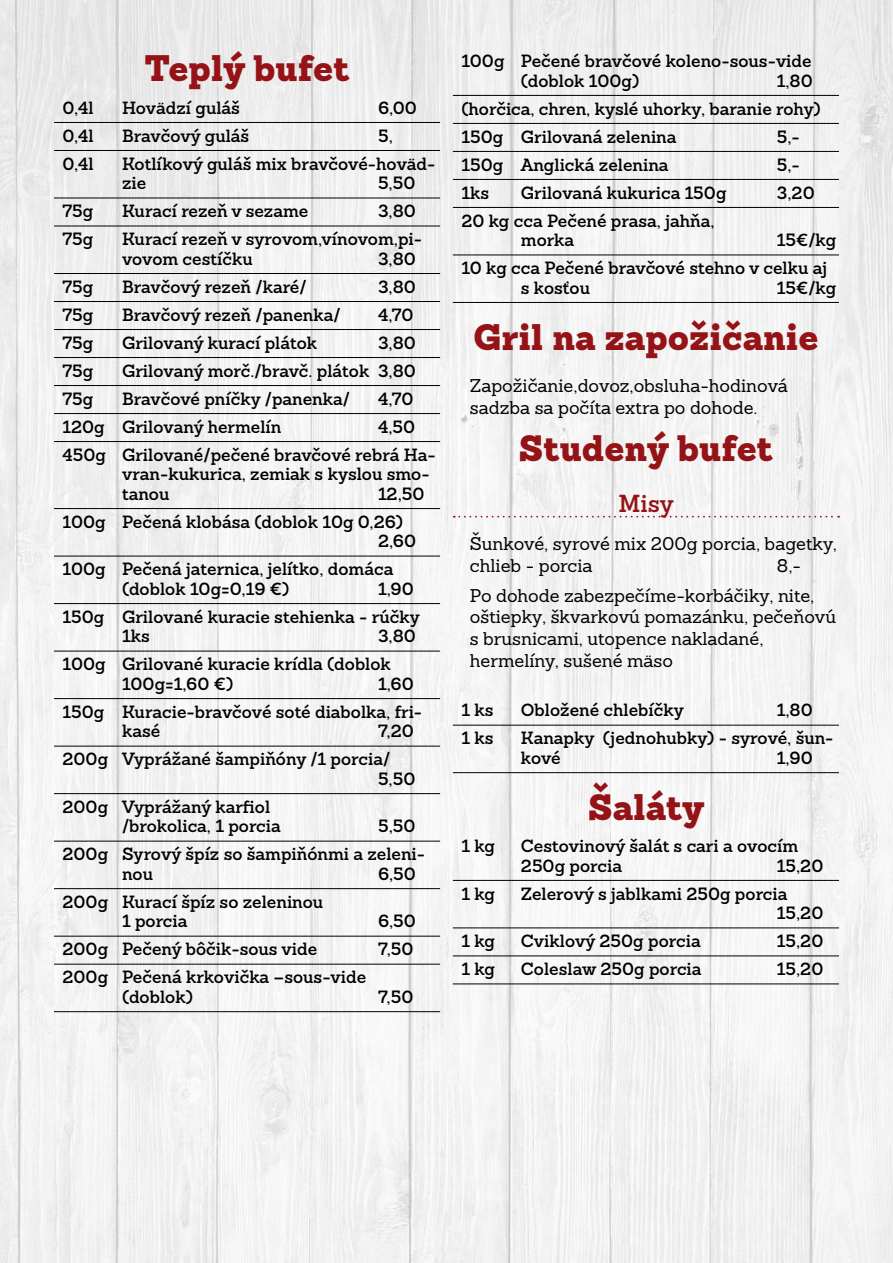
<style>
.page{position:relative;width:893px;height:1263px;background:#fff}
.page>*{position:absolute;margin:0;border:0;box-sizing:border-box;transform-origin:0 0}
.t1{font:900 36px "Sanchez Slab";color:#951316}
.t2{font:600 24px "Sanchez Slab";color:#951316}
.t3{font:18px/21.6px "Sanchez Slab";color:#000}
.t4{font:600 17.25px/19.5px "Sanchez Slab";color:#000}
</style>
<div class="page">
<img style="left:0;top:0;width:893px;height:1263px">
<hr style="left:54px;top:122px;width:386px;height:1px;background:#000">
<hr style="left:54px;top:150px;width:386px;height:1px;background:#000">
<hr style="left:54px;top:198px;width:386px;height:1px;background:#000">
<hr style="left:54px;top:226px;width:386px;height:1px;background:#000">
<hr style="left:54px;top:273px;width:386px;height:1px;background:#000">
<hr style="left:54px;top:301px;width:386px;height:1px;background:#000">
<hr style="left:54px;top:329px;width:386px;height:1px;background:#000">
<hr style="left:54px;top:357px;width:386px;height:1px;background:#000">
<hr style="left:54px;top:385px;width:386px;height:1px;background:#000">
<hr style="left:54px;top:413px;width:386px;height:1px;background:#000">
<hr style="left:54px;top:441px;width:386px;height:1px;background:#000">
<hr style="left:54px;top:508px;width:386px;height:1px;background:#000">
<hr style="left:54px;top:556px;width:386px;height:1px;background:#000">
<hr style="left:54px;top:603px;width:386px;height:1px;background:#000">
<hr style="left:54px;top:651px;width:386px;height:1px;background:#000">
<hr style="left:54px;top:698px;width:386px;height:1px;background:#000">
<hr style="left:54px;top:746px;width:386px;height:1px;background:#000">
<hr style="left:54px;top:793px;width:386px;height:1px;background:#000">
<hr style="left:54px;top:841px;width:386px;height:1px;background:#000">
<hr style="left:54px;top:888px;width:386px;height:1px;background:#000">
<hr style="left:54px;top:936px;width:386px;height:1px;background:#000">
<hr style="left:54px;top:964px;width:386px;height:1px;background:#000">
<hr style="left:54px;top:1011px;width:386px;height:1px;background:#000">
<hr style="left:453px;top:95px;width:386px;height:1px;background:#000">
<hr style="left:453px;top:123px;width:386px;height:1px;background:#000">
<hr style="left:453px;top:151px;width:386px;height:1px;background:#000">
<hr style="left:453px;top:179px;width:386px;height:1px;background:#000">
<hr style="left:453px;top:207px;width:386px;height:1px;background:#000">
<hr style="left:453px;top:255px;width:386px;height:1px;background:#000">
<hr style="left:453px;top:302px;width:386px;height:1px;background:#000">
<svg style="left:454px;top:516px;width:385px;height:2px"></svg>
<hr style="left:453px;top:725px;width:386px;height:1px;background:#000">
<hr style="left:453px;top:772px;width:386px;height:1px;background:#000">
<hr style="left:453px;top:880px;width:386px;height:1px;background:#000">
<hr style="left:453px;top:927px;width:386px;height:1px;background:#000">
<hr style="left:453px;top:955px;width:386px;height:1px;background:#000">
<hr style="left:453px;top:983px;width:386px;height:1px;background:#000">
<h1 class="t1" style="left:145px;top:42px;width:206px">Teplý bufet</h1>
<p class="t4" style="left:63px;top:98px;width:33px">0,4l</p>
<p class="t4" style="left:122px;top:98px;width:119px">Hovädzí guláš</p>
<p class="t4" style="left:378px;top:98px;width:40px">6,00</p>
<p class="t4" style="left:63px;top:126px;width:33px">0,4l</p>
<p class="t4" style="left:122px;top:126px;width:129px">Bravčový guláš</p>
<p class="t4" style="left:378px;top:126px;width:16px">5,</p>
<p class="t4" style="left:63px;top:154px;width:33px">0,4l</p>
<p class="t4" style="left:122px;top:154px;width:315px">Kotlíkový guláš mix bravčové-hoväd&shy;zie</p>
<p class="t4" style="left:378px;top:173px;width:39px">5,50</p>
<p class="t4" style="left:63px;top:201px;width:32px">75g</p>
<p class="t4" style="left:122px;top:201px;width:188px">Kurací rezeň v sezame</p>
<p class="t4" style="left:378px;top:201px;width:39px">3,80</p>
<p class="t4" style="left:63px;top:229px;width:32px">75g</p>
<p class="t4" style="left:122px;top:229px;width:302px">Kurací rezeň v syrovom,vínovom,pi&shy;vovom cestíčku</p>
<p class="t4" style="left:378px;top:248px;width:39px">3,80</p>
<p class="t4" style="left:63px;top:276px;width:32px">75g</p>
<p class="t4" style="left:122px;top:276px;width:186px">Bravčový rezeň /karé/</p>
<p class="t4" style="left:378px;top:276px;width:39px">3,80</p>
<p class="t4" style="left:63px;top:304px;width:32px">75g</p>
<p class="t4" style="left:122px;top:304px;width:220px">Bravčový rezeň /panenka/</p>
<p class="t4" style="left:378px;top:304px;width:37px">4,70</p>
<p class="t4" style="left:63px;top:332px;width:32px">75g</p>
<p class="t4" style="left:122px;top:332px;width:197px">Grilovaný kurací plátok</p>
<p class="t4" style="left:378px;top:332px;width:39px">3,80</p>
<p class="t4" style="left:63px;top:360px;width:32px">75g</p>
<p class="t4" style="left:122px;top:360px;width:295px">Grilovaný morč./bravč. plátok 3,80</p>
<p class="t4" style="left:63px;top:388px;width:32px">75g</p>
<p class="t4" style="left:122px;top:388px;width:230px">Bravčové pníčky /panenka/</p>
<p class="t4" style="left:378px;top:388px;width:37px">4,70</p>
<p class="t4" style="left:63px;top:416px;width:220px">120g Grilovaný hermelín</p>
<p class="t4" style="left:63px;top:412px;width:375px;line-height:28px;text-indent:316px">4,50<br>450g Grilované/pečené bravčové rebrá Ha-</p>
<p class="t4" style="left:122px;top:464px;width:309px">vran-kukurica, zemiak s kyslou smo&shy;tanou</p>
<p class="t4" style="left:63px;top:479px;width:363px;line-height:28px;text-indent:315px">12,50<br>100g Pečená klobása (doblok 10g 0,26)</p>
<p class="t4" style="left:63px;top:527px;width:355px;line-height:28px;text-indent:315px">2,60<br>100g Pečená jaternica, jelítko, domáca</p>
<p class="t4" style="left:122px;top:578px;width:169px">(doblok 10g=0,19 €)</p>
<p class="t4" style="left:63px;top:574px;width:359px;line-height:28px;text-indent:316px">1,90<br>150g Grilované kuracie stehienka - rúčky</p>
<p class="t4" style="left:122px;top:626px;width:29px">1ks</p>
<p class="t4" style="left:63px;top:622px;width:355px;line-height:28px;text-indent:315px">3,80<br>100g Grilované kuracie krídla (doblok</p>
<p class="t4" style="left:122px;top:673px;width:113px">100g=1,60 €)</p>
<p class="t4" style="left:63px;top:669px;width:361px;line-height:28px;text-indent:315px">1,60<br>150g Kuracie-bravčové soté diabolka, fri-</p>
<p class="t4" style="left:122px;top:721px;width:40px">kasé</p>
<p class="t4" style="left:63px;top:717px;width:353px;line-height:28px;text-indent:315px">7,20<br>200g Vyprážané šampiňóny /1 porcia/</p>
<p class="t4" style="left:378px;top:768px;width:39px">5,50</p>
<p class="t4" style="left:122px;top:796px;width:160px;text-indent:-60px">200g Vyprážaný karfiol /brokolica, 1 porcia</p>
<p class="t4" style="left:63px;top:812px;width:364px;line-height:28px;text-indent:316px">5,50<br>200g Syrový špíz so šampiňónmi a zeleni-</p>
<p class="t4" style="left:122px;top:863px;width:33px">nou</p>
<p class="t4" style="left:378px;top:863px;width:39px">6,50</p>
<p class="t4" style="left:122px;top:891px;width:203px;text-indent:-60px">200g Kurací špíz so zeleninou<br>1 porcia</p>
<p class="t4" style="left:378px;top:911px;width:39px">6,50</p>
<p class="t4" style="left:63px;top:939px;width:256px">200g Pečený bôčik-sous vide</p>
<p class="t4" style="left:378px;top:939px;width:37px">7,50</p>
<p class="t4" style="left:122px;top:967px;width:246px;text-indent:-60px">200g Pečená krkovička –sous-vide (doblok)</p>
<p class="t4" style="left:378px;top:986px;width:37px">7,50</p>
<p class="t4" style="left:521px;top:51px;width:292px;text-indent:-60px">100g Pečené bravčové koleno-sous-vide (doblok 100g)</p>
<p class="t4" style="left:461px;top:66px;width:361px;line-height:28px;text-indent:315px">1,80 (horčica, chren, kyslé uhorky, baranie rohy)<br>150g Grilovaná zelenina</p>
<p class="t4" style="left:777px;top:126px;width:25px">5,-</p>
<p class="t4" style="left:461px;top:154px;width:209px">150g Anglická zelenina</p>
<p class="t4" style="left:777px;top:154px;width:25px">5,-</p>
<p class="t4" style="left:461px;top:182px;width:29px">1ks</p>
<p class="t4" style="left:521px;top:182px;width:207px">Grilovaná kukurica 150g</p>
<p class="t4" style="left:777px;top:182px;width:39px">3,20</p>
<p class="t4" style="left:521px;top:210px;width:195px;text-indent:-60px">20 kg cca Pečené prasa, jahňa, morka</p>
<p class="t4" style="left:461px;top:226px;width:376px;line-height:28px;text-indent:315px">15€/kg<br>10 kg cca Pečené bravčové stehno v celku aj</p>
<p class="t4" style="left:521px;top:277px;width:71px">s kosťou</p>
<p class="t4" style="left:777px;top:277px;width:61px">15€/kg</p>
<h1 class="t1" style="left:473px;top:310px;width:347px">Gril na zapožičanie</h1>
<p class="t3" style="left:470px;top:375px;width:320px">Zapožičanie,dovoz,obsluha-hodinová sadzba sa počíta extra po dohode.</p>
<h1 class="t1" style="left:519px;top:422px;width:256px">Studený bufet</h1>
<h2 class="t2" style="left:618px;top:487px;width:57px">Misy</h2>
<p class="t3" style="left:470px;top:533px;width:369px">Šunkové, syrové mix 200g porcia, bagetky, chlieb - porcia</p>
<p class="t3" style="left:470px;top:550px;width:346px;line-height:30.2px;text-indent:307px">8,-<br>Po dohode zabezpečíme-korbáčiky, nite,</p>
<p class="t3" style="left:470px;top:606px;width:368px">oštiepky, škvarkovú pomazánku, pečeňovú s brusnicami, utopence nakladané, hermelíny, sušené mäso</p>
<p class="t4" style="left:461px;top:700px;width:34px">1 ks</p>
<p class="t4" style="left:521px;top:700px;width:164px">Obložené chlebíčky</p>
<p class="t4" style="left:777px;top:700px;width:37px">1,80</p>
<p class="t4" style="left:461px;top:728px;width:34px">1 ks</p>
<p class="t4" style="left:521px;top:728px;width:314px">Kanapky (jednohubky) - syrové, šun&shy;kové</p>
<p class="t4" style="left:777px;top:748px;width:37px">1,90</p>
<h1 class="t1" style="left:588px;top:781px;width:118px">Šaláty</h1>
<p class="t4" style="left:461px;top:836px;width:35px">1 kg</p>
<p class="t4" style="left:521px;top:836px;width:279px">Cestovinový šalát s cari a ovocím<br>250g porcia</p>
<p class="t4" style="left:777px;top:855px;width:48px">15,20</p>
<p class="t4" style="left:461px;top:883px;width:35px">1 kg</p>
<p class="t4" style="left:777px;top:883px;width:48px;text-indent:-256px">Zelerový s jablkami 250g porcia<br>15,20</p>
<p class="t4" style="left:461px;top:931px;width:35px">1 kg</p>
<p class="t4" style="left:521px;top:931px;width:181px">Cviklový 250g porcia</p>
<p class="t4" style="left:777px;top:931px;width:48px">15,20</p>
<p class="t4" style="left:461px;top:959px;width:35px">1 kg</p>
<p class="t4" style="left:521px;top:959px;width:182px">Coleslaw 250g porcia</p>
<p class="t4" style="left:777px;top:959px;width:48px">15,20</p>
</div>
